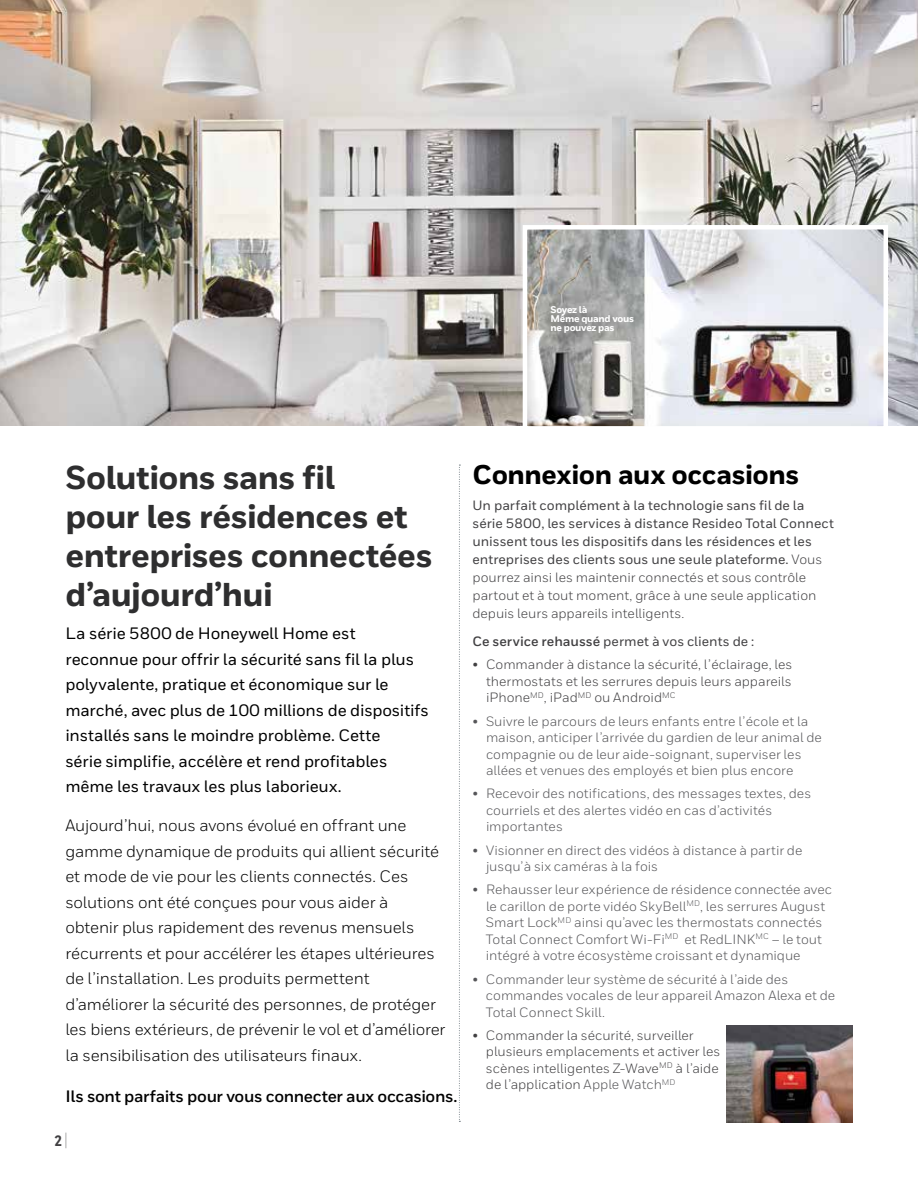
<style>
.page{position:relative;width:918px;height:1188px;background:#fff}
.page>*{position:absolute;margin:0;border:0;box-sizing:border-box;transform-origin:0 0}
.t1{font:800 33px/39px "Honeywell Sans";letter-spacing:-.015em;color:#2e2e2f}
.t2{font:800 27px "Honeywell Sans";letter-spacing:-.015em;color:#000}
.t3{font:16.5px/25.5px "Honeywell Sans";letter-spacing:-.01em;color:#000}
.t4{font:500 16.5px/25.5px "Honeywell Sans";letter-spacing:-.01em;color:#000}
.t5{font:700 16.5px "Honeywell Sans";letter-spacing:-.02em;color:#000}
.t6{font:800 15px "Honeywell Cond";color:#414042}
.t7{font:13.5px/16.5px "Honeywell Sans";color:#565659}
.t8{font:500 13.5px/18px "Honeywell Sans";color:#414042}
.t9{font:13.5px/16.5px "Honeywell Sans";color:#414042;text-align:justify}
.t10{font:800 9.75px/9px "Honeywell Sans";letter-spacing:-.03em;color:#fff}
.s1{font-weight:300;font-size:18.75px}
.s2{font-weight:400}
.s3{font-weight:700}
.s4{color:#565659}
</style>
<div class="page">
<img style="left:0;top:0;width:918px;height:425px">
<img style="left:528px;top:230px;width:355px;height:196px">
<div style="left:523px;top:225px;width:365px;height:206px;border:4px solid #fff"></div>
<img style="left:726px;top:1026px;width:127px;height:97px">
<svg style="left:459px;top:465px;width:1px;height:657px"></svg>
<p class="t10" style="left:550px;top:305px;width:85px">Soyez là<br>Même quand vous ne pouvez pas</p>
<h1 class="t1" style="left:65px;top:459px;width:369px">Solutions sans fil<br>pour les résidences et entreprises connectées d’aujourd’hui</h1>
<p class="t4" style="left:65px;top:621px;width:365px">La série 5800 de Honeywell Home est reconnue pour offrir la sécurité sans fil la plus polyvalente, pratique et économique sur le marché, avec plus de 100 millions de dispositifs installés sans le moindre problème. Cette<br>série simplifie, accélère et rend profitables même les travaux les plus laborieux.</p>
<p class="t3" style="left:65px;top:813px;width:381px">Aujourd’hui, nous avons évolué en offrant une gamme dynamique de produits qui allient sécurité et mode de vie pour les clients connectés. Ces solutions ont été conçues pour vous aider à obtenir plus rapidement des revenus mensuels récurrents et pour accélérer les étapes ultérieures de l’installation. Les produits permettent d’améliorer la sécurité des personnes, de protéger les biens extérieurs, de prévenir le vol et d’améliorer la sensibilisation des utilisateurs finaux.</p>
<p class="t5" style="left:65px;top:1087px;width:394px">Ils sont parfaits pour vous connecter aux occasions.</p>
<p class="t6" style="left:54px;top:1131px;width:15px">2 <span class="s1">|</span></p>
<h2 class="t2" style="left:472px;top:458px;width:328px">Connexion aux occasions</h2>
<p class="t8" style="left:472px;top:497px;width:363px">Un parfait complément à la technologie sans fil de la série 5800, les services à distance Resideo Total Connect unissent tous les dispositifs dans les résidences et les entreprises des clients sous une seule plateforme. <span class="s2">Vous pourrez ainsi les maintenir connectés et sous contrôle partout et à tout moment, grâce à une seule application depuis leurs appareils intelligents.</span></p>
<p class="t8" style="left:472px;top:633px;width:283px"><span class="s3">Ce service rehaussé</span> permet à vos clients de :</p>
<p class="t9" style="left:486px;top:656px;width:308px;text-indent:-14px">• Commander à distance la sécurité, l’éclairage, les thermostats et les serrures depuis leurs appareils iPhone<sup>MD</sup>, iPad<sup>MD</sup> ou Android<sup>MC</sup></p>
<p class="t7" style="left:486px;top:713px;width:337px;text-indent:-14px">• Suivre le parcours de leurs enfants entre l’école et la maison, anticiper l’arrivée du gardien de leur animal de compagnie ou de leur aide-soignant, superviser les allées et venues des employés et bien plus encore</p>
<p class="t7" style="left:486px;top:785px;width:327px;text-indent:-14px">• Recevoir des notifications, des messages textes, des courriels et des alertes vidéo en cas d’activités importantes</p>
<p class="t7" style="left:486px;top:842px;width:318px;text-indent:-14px">• Visionner en direct des vidéos à distance à partir de jusqu’à six caméras à la fois</p>
<p class="t7" style="left:486px;top:881px;width:348px;text-indent:-13px">• Rehausser leur expérience de résidence connectée avec le carillon de porte vidéo SkyBell<sup>MD</sup>, les serrures August Smart Lock<sup>MD</sup> ainsi qu’avec les thermostats connectés Total Connect Comfort Wi-Fi<sup>MD</sup> et RedLINK<sup>MC</sup> – le tout intégré à votre écosystème croissant et dynamique</p>
<p class="t7" style="left:486px;top:971px;width:351px;text-indent:-14px">• Commander leur système de sécurité à l’aide des commandes vocales de leur appareil Amazon Alexa et de<br>Total Connect Skill.</p>
<p class="t9" style="left:486px;top:1027px;width:236px;text-align:left;text-indent:-13px">• Commander la sécurité, surveiller plusieurs emplacements et activer les scènes intelligentes Z-Wave<sup>MD</sup> à l’aide de l’application <span class="s4">Apple Watch</span><sup>MD</sup></p>
</div>
